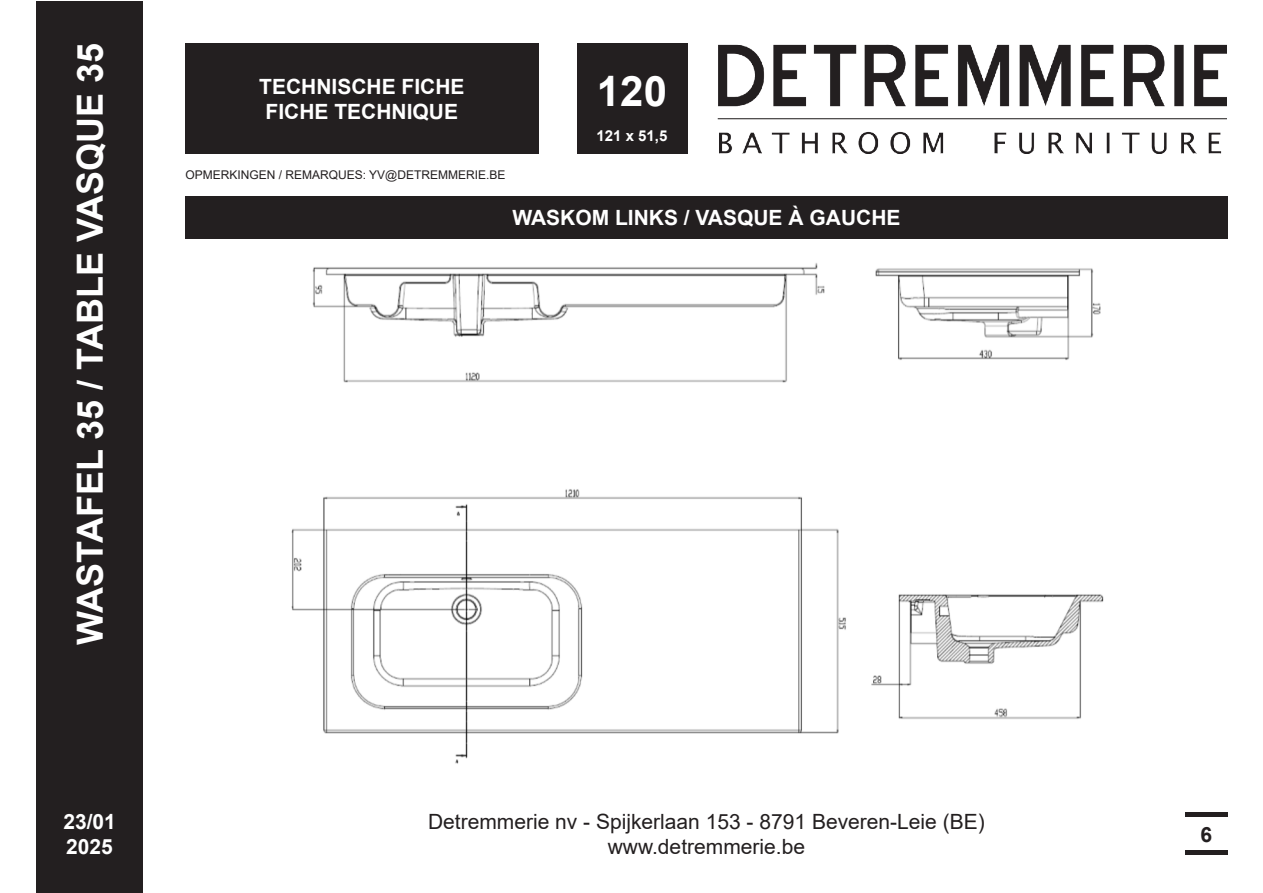
<style>
.page{position:relative;width:1263px;height:893px;background:#fff}
.page>*{position:absolute;margin:0;border:0;box-sizing:border-box;transform-origin:0 0}
.t1{font:700 42px "Arial";color:#fff}
.t2{font:700 36px "Arial";color:#fff}
.t3{font:21px/25.2px "Arial";color:#231f20;text-align:center}
.t4{font:700 21px/25.2px "Arial";color:#fff}
.t5{font:700 21px "Arial";color:#231f20}
.t6{font:700 15px "Arial";color:#fff}
.t7{font:12px "Arial";color:#231f20}
</style>
<div class="page">
<div style="left:36px;top:1px;width:107px;height:892px;background:#231f20"></div>
<img style="left:718px;top:44px;width:509px;height:110px">
<hr style="left:1185px;top:813px;width:42px;height:4px;background:#231f20">
<hr style="left:1185px;top:851px;width:42px;height:4px;background:#231f20">
<div style="left:185px;top:43px;width:353px;height:111px;background:#231f20"></div>
<div style="left:577px;top:43px;width:110px;height:111px;background:#231f20"></div>
<img style="left:291px;top:263px;width:813px;height:501px">
<div style="left:185px;top:196px;width:1042px;height:43px;background:#231f20"></div>
<h2 class="t2" style="left:65px;top:644px;width:603px;rotate:-90deg">WASTAFEL 35 / TABLE VASQUE 35</h2>
<p class="t4" style="left:259px;top:74px;width:207px;text-align:center">TECHNISCHE FICHE<br>FICHE TECHNIQUE</p>
<p class="t1" style="left:597px;top:62px;width:72px">120</p>
<p class="t6" style="left:596px;top:126px;width:72px">121 x 51,5</p>
<p class="t7" style="left:185px;top:167px;width:322px">OPMERKINGEN / REMARQUES: YV@DETREMMERIE.BE</p>
<p class="t4" style="left:512px;top:205px;width:390px">WASKOM LINKS / VASQUE À GAUCHE</p>
<p class="t4" style="left:63px;top:809px;width:54px">23/01<br>2025</p>
<p class="t3" style="left:428px;top:809px;width:558px">Detremmerie nv - Spijkerlaan 153 - 8791 Beveren-Leie (BE) www.detremmerie.be</p>
<p class="t5" style="left:1200px;top:819px;width:13px">6</p>
</div>
